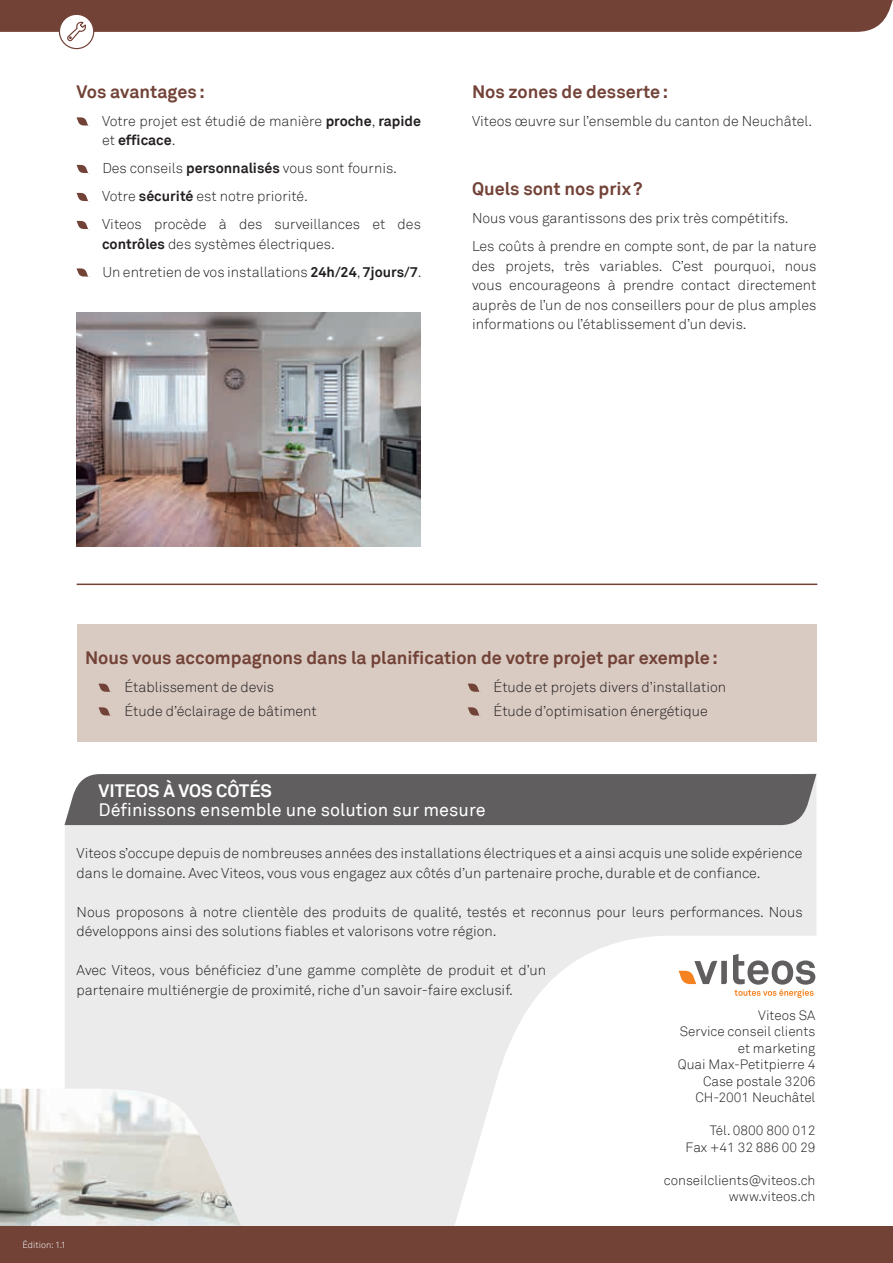
<style>
.page{position:relative;width:893px;height:1263px;background:#fff}
.page>*{position:absolute;margin:0;border:0;box-sizing:border-box;transform-origin:0 0}
.t1{font:700 18px "Akkurat";color:#724237}
.t2{font:18px "Akkurat";color:#fff}
.t3{font:700 18px "Akkurat";color:#fff}
.t4{font:300 14.25px/19.5px "Akkurat";color:#231f20}
.t5{font:300 13.5px/16.5px "Akkurat";color:#231f20;text-align:right}
.t6{font:300 9px "Akkurat";color:#fff}
.s1{font-weight:700}
</style>
<div class="page">
<div style="left:65px;top:773px;width:751px;height:454px;background:#ebebeb"></div>
<div style="left:64px;top:774px;width:752px;height:51px;background:#605e5f"></div>
<svg style="left:77px;top:117px;width:11px;height:9px"></svg>
<svg style="left:77px;top:165px;width:11px;height:8px"></svg>
<svg style="left:77px;top:193px;width:11px;height:8px"></svg>
<svg style="left:77px;top:221px;width:11px;height:8px"></svg>
<svg style="left:77px;top:268px;width:11px;height:9px"></svg>
<img style="left:77px;top:312px;width:344px;height:234px">
<hr style="left:77px;top:584px;width:740px;height:1px;background:#724237">
<div style="left:77px;top:624px;width:739px;height:117px;background:#d9cac2"></div>
<svg style="left:99px;top:684px;width:11px;height:8px"></svg>
<svg style="left:468px;top:684px;width:11px;height:8px"></svg>
<svg style="left:99px;top:707px;width:11px;height:8px"></svg>
<svg style="left:468px;top:707px;width:11px;height:8px"></svg>
<svg style="left:444px;top:935px;width:449px;height:292px"></svg>
<svg style="left:679px;top:961px;width:48px;height:23px"></svg>
<svg style="left:733px;top:954px;width:82px;height:44px"></svg>
<img style="left:0;top:1089px;width:242px;height:138px">
<div style="left:0;top:1227px;width:893px;height:36px;background:#724237"></div>
<svg style="left:59px;top:14px;width:35px;height:35px"></svg>
<div style="left:59px;top:14px;width:35px;height:35px;border:1px solid #724237;border-radius:50%"></div>
<svg style="left:0;top:0;width:893px;height:42px"></svg>
<p class="t1" style="left:77px;top:80px;width:130px">Vos avantages:</p>
<p class="t4" style="left:102px;top:111px;width:320px">Votre projet est étudié de manière <span class="s1">proche</span>, <span class="s1">rapide </span>et <span class="s1">efficace</span>.</p>
<p class="t4" style="left:102px;top:154px;width:320px;line-height:28px">Des conseils <span class="s1">personnalisés</span> vous sont fournis.<br>Votre <span class="s1">sécurité</span> est notre priorité.<br>Viteos procède à des surveillances et des</p>
<p class="t4" style="left:102px;top:230px;width:321px;line-height:28px"><span class="s1">contrôles</span> des systèmes électriques.<br>Un entretien de vos installations <span class="s1">24h/24</span>, <span class="s1">7jours/7</span>.</p>
<p class="t1" style="left:472px;top:80px;width:198px">Nos zones de desserte:</p>
<p class="t4" style="left:472px;top:111px;width:342px">Viteos œuvre sur l’ensemble du canton de Neuchâtel.</p>
<p class="t1" style="left:472px;top:177px;width:172px">Quels sont nos prix?</p>
<p class="t4" style="left:472px;top:204px;width:346px;line-height:28px">Nous vous garantissons des prix très compétitifs.<br>Les coûts à prendre en compte sont, de par la nature</p>
<p class="t4" style="left:472px;top:256px;width:346px;text-align:justify">des projets, très variables. C’est pourquoi, nous vous encourageons à prendre contact directement auprès de l’un de nos conseillers pour de plus amples informations ou l’établissement d’un devis.</p>
<p class="t1" style="left:85px;top:646px;width:634px">Nous vous accompagnons dans la planification de votre projet par exemple:</p>
<p class="t4" style="left:124px;top:677px;width:151px">Établissement de devis</p>
<p class="t4" style="left:494px;top:677px;width:234px">Étude et projets divers d’installation</p>
<p class="t4" style="left:124px;top:701px;width:194px">Étude d’éclairage de bâtiment</p>
<p class="t4" style="left:494px;top:701px;width:216px">Étude d’optimisation énergétique</p>
<p class="t3" style="left:98px;top:779px;width:175px">VITEOS À VOS CÔTÉS</p>
<p class="t2" style="left:98px;top:799px;width:389px">Définissons ensemble une solution sur mesure</p>
<p class="t4" style="left:77px;top:844px;width:727px">Viteos s’occupe depuis de nombreuses années des installations électriques et a ainsi acquis une solide expérience dans le domaine. Avec Viteos, vous vous engagez aux côtés d’un partenaire proche, durable et de confiance.</p>
<p class="t4" style="left:77px;top:902px;width:728px">Nous proposons à notre clientèle des produits de qualité, testés et reconnus pour leurs performances. Nous développons ainsi des solutions fiables et valorisons votre région.</p>
<p class="t4" style="left:77px;top:961px;width:471px">Avec Viteos, vous bénéficiez d’une gamme complète de produit et d’un partenaire multiénergie de proximité, riche d’un savoir-faire exclusif.</p>
<p class="t5" style="left:678px;top:1007px;width:139px">Viteos SA<br>Service conseil clients et marketing<br>Quai Max-Petitpierre 4<br>Case postale 3206<br>CH-2001 Neuchâtel</p>
<p class="t5" style="left:686px;top:1122px;width:131px">Tél. 0800 800 012<br>Fax +41 32 886 00 29</p>
<p class="t5" style="left:664px;top:1172px;width:153px">conseilclients@viteos.ch www.viteos.ch</p>
<p class="t6" style="left:22px;top:1240px;width:45px">Édition: 1.1</p>
</div>
